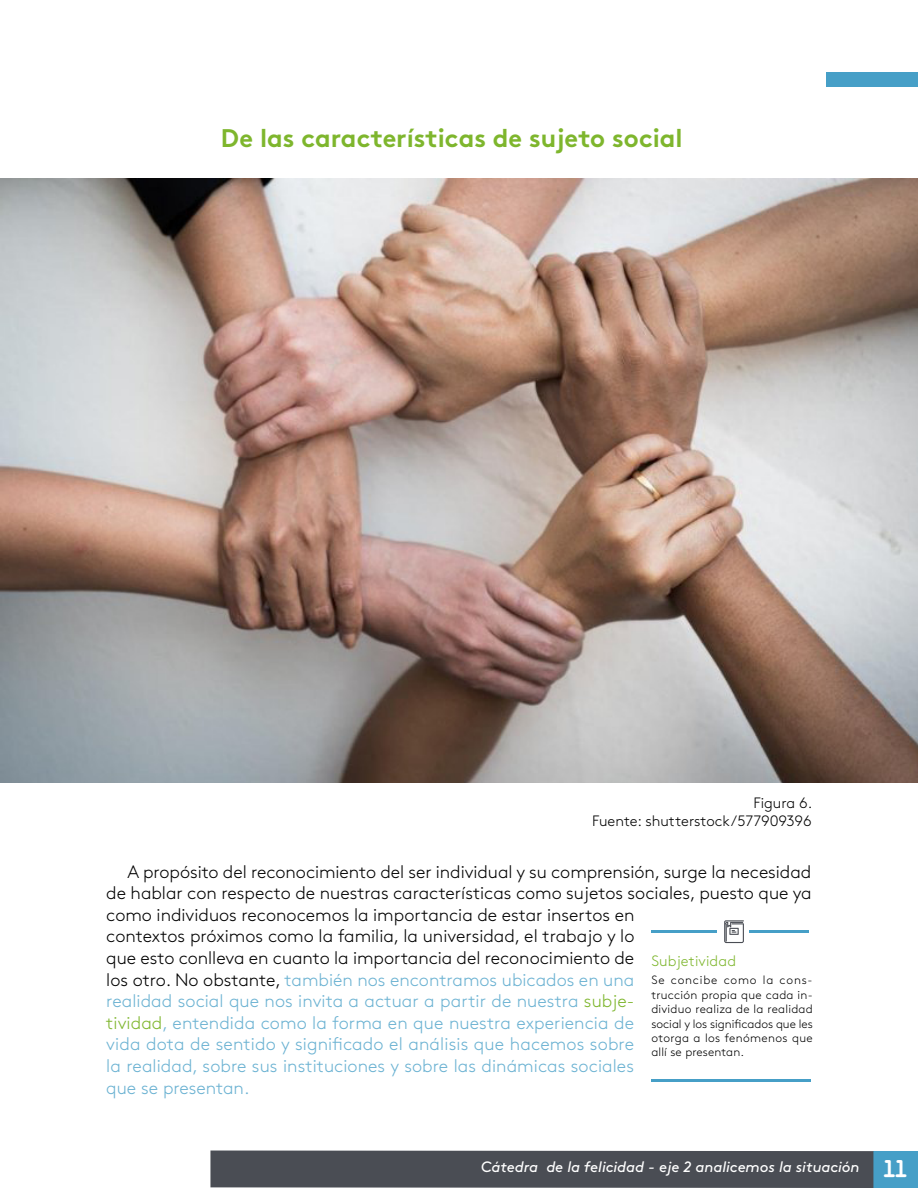
<style>
.page{position:relative;width:918px;height:1188px;background:#fff}
.page>*{position:absolute;margin:0;border:0;box-sizing:border-box;transform-origin:0 0}
.t1{font:700 25.5px "Brown Std";color:#7eb62d}
.t2{font:300 18px/21.6px "Brown Std";color:#000}
.t3{font:italic 15px "Brown Std";letter-spacing:-.005em;color:#fff}
.t4{font:300 15px/18px "Brown Std";color:#000;text-align:right}
.t5{font:300 15px "Brown Std";letter-spacing:.01em;color:#7eb62d}
.t6{font:300 12px/14.4px "Brown Std";letter-spacing:.01em;color:#000;text-align:justify}
.s1{color:#6bb2d2}
.s2{color:#7eb62d}
.s3{font-family:"Areandina Voz";font-style:normal;font-size:24px}
</style>
<div class="page">
<div style="left:826px;top:72px;width:92px;height:15px;background:#469fc7"></div>
<div style="left:873px;top:1151px;width:45px;height:37px;background:#469fc7"></div>
<div style="left:210px;top:1151px;width:663px;height:37px;background:#4a4d54"></div>
<img style="left:0;top:179px;width:918px;height:604px">
<hr style="left:651px;top:930px;width:66px;height:3px;background:#469fc7">
<hr style="left:749px;top:930px;width:60px;height:3px;background:#469fc7">
<hr style="left:652px;top:1079px;width:159px;height:3px;background:#469fc7">
<svg style="left:724px;top:920px;width:20px;height:23px"></svg>
<h1 class="t1" style="left:221px;top:122px;width:463px">De las características de sujeto social</h1>
<p class="t4" style="left:592px;top:794px;width:221px">Figura 6.<br>Fuente: shutterstock/577909396</p>
<p class="t2" style="left:106px;top:861px;width:707px;text-indent:21px">A propósito del reconocimiento del ser individual y su comprensión, surge la necesidad de hablar con respecto de nuestras características como sujetos sociales, puesto que ya como individuos reconocemos la importancia de estar insertos en<br>contextos próximos como la familia, la universidad, el trabajo y lo<br>que esto conlleva en cuanto la importancia del reconocimiento de<br>los otro. No obstante, <span class="s1">también nos encontramos ubicados en una<br>realidad social que nos invita a actuar a partir de nuestra</span> <span class="s2">subje-<br>tividad</span><span class="s1">, entendida como la forma en que nuestra experiencia de<br>vida dota de sentido y significado el análisis que hacemos sobre<br>la realidad, sobre sus instituciones y sobre las dinámicas sociales<br>que se presentan.</span></p>
<p class="t5" style="left:651px;top:952px;width:86px">Subjetividad</p>
<p class="t6" style="left:651px;top:973px;width:163px">Se concibe como la cons&shy;trucción propia que cada in&shy;dividuo realiza de la realidad social y los significados que les otorga a los fenómenos que allí se presentan.</p>
<p class="t3" style="left:481px;top:1158px;width:427px">Cátedra de la felicidad - eje 2 analicemos la situación <span class="s3">11</span></p>
</div>
